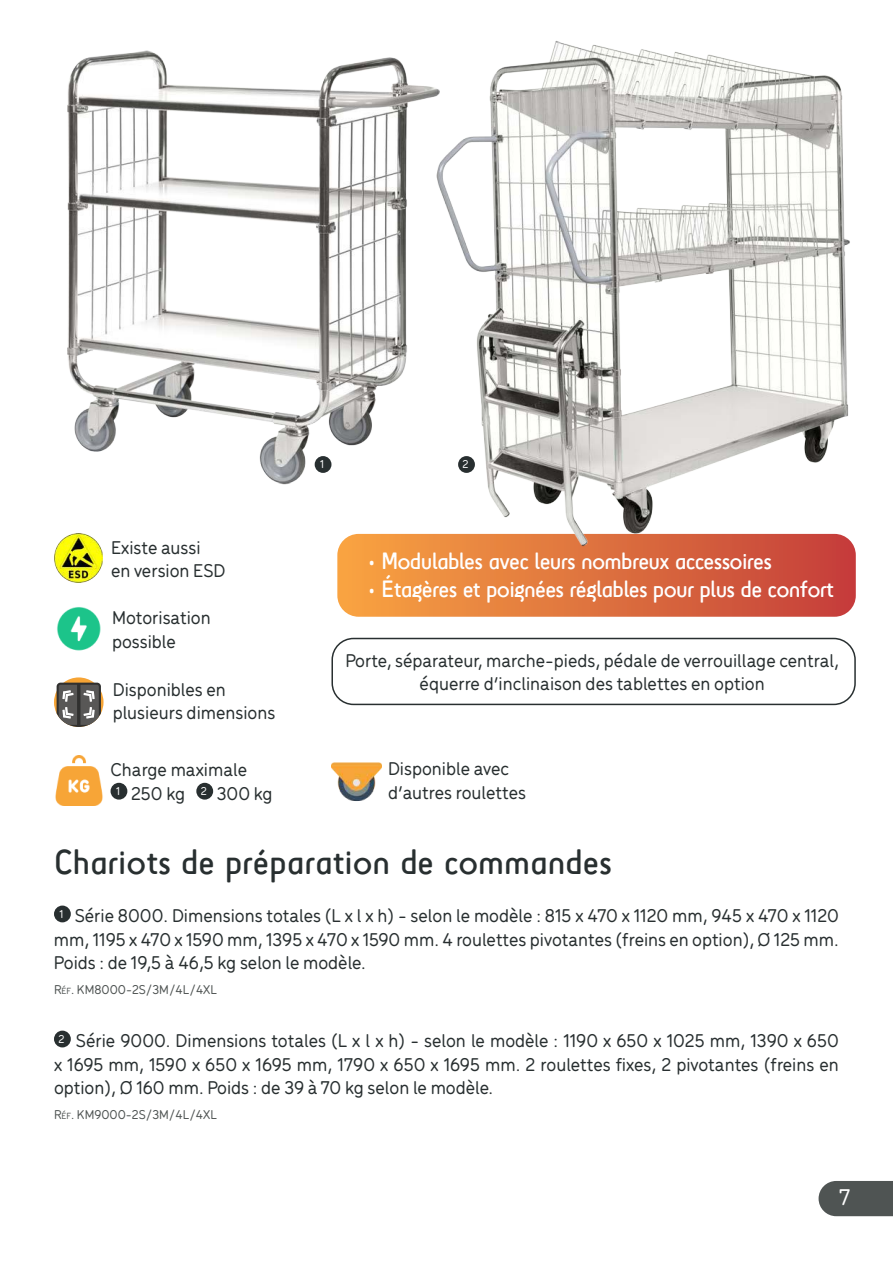
<style>
.page{position:relative;width:893px;height:1263px;background:#fff}
.page>*{position:absolute;margin:0;border:0;box-sizing:border-box;transform-origin:0 0}
.t1{font:36px "Sci Fly Sans";color:#282f30}
.t2{font:24px "Sci Fly Sans";letter-spacing:-.03em;color:#fff}
.t3{font:500 24px "Menco";color:#fff}
.t4{font:500 19.5px/23.4px "Menco";color:#282f30}
.t5{font:500 13.5px "Menco";color:#4f5453}
.t6{font:500 12px "Menco";color:#fff}
.s1{font-size:9.45px}
</style>
<div class="page">
<img style="left:67px;top:50px;width:360px;height:435px">
<div style="left:315px;top:456px;width:16px;height:17px;background:#282f30;border-radius:50%"></div>
<div style="left:54px;top:905px;width:17px;height:17px;background:#282f30;border-radius:50%"></div>
<div style="left:54px;top:1030px;width:17px;height:17px;background:#282f30;border-radius:50%"></div>
<div style="left:337px;top:534px;width:519px;height:83px;background:linear-gradient(to right,#f8a542,#c43e3b);border-radius:21px"></div>
<img style="left:427px;top:41px;width:429px;height:520px">
<div style="left:111px;top:783px;width:16px;height:17px;background:#282f30;border-radius:50%"></div>
<div style="left:196px;top:783px;width:17px;height:17px;background:#282f30;border-radius:50%"></div>
<img style="left:55px;top:756px;width:48px;height:49px">
<img style="left:57px;top:607px;width:44px;height:44px">
<img style="left:331px;top:762px;width:50px;height:39px">
<div style="left:331px;top:638px;width:525px;height:67px;border:2px solid #282f30;border-radius:21px"></div>
<svg style="left:54px;top:677px;width:50px;height:50px"></svg>
<img style="left:54px;top:534px;width:49px;height:48px">
<div style="left:819px;top:1181px;width:74px;height:35px;background:#4f5453"></div>
<p class="t4" style="left:111px;top:534px;width:116px">Existe aussi<br>en version ESD</p>
<p class="t4" style="left:112px;top:605px;width:100px">Motorisation possible</p>
<p class="t6" style="left:320px;top:456px;width:5px">1</p>
<p class="t6" style="left:463px;top:456px;width:8px">2</p>
<p class="t2" style="left:367px;top:547px;width:406px">• Modulables avec leurs nombreux accessoires</p>
<p class="t2" style="left:367px;top:575px;width:468px">• Étagères et poignées réglables pour plus de confort</p>
<p class="t4" style="left:345px;top:647px;width:495px">Porte, séparateur, marche-pieds, pédale de verrouillage central,</p>
<p class="t4" style="left:113px;top:676px;width:115px">Disponibles en</p>
<p class="t4" style="left:420px;top:671px;width:347px">équerre d’inclinaison des tablettes en option</p>
<p class="t4" style="left:113px;top:700px;width:164px">plusieurs dimensions</p>
<p class="t4" style="left:111px;top:757px;width:164px">Charge maximale<br><sup>1</sup> 250 kg <sup>2</sup> 300 kg</p>
<p class="t4" style="left:388px;top:756px;width:139px">Disponible avec d’autres roulettes</p>
<h1 class="t1" style="left:54px;top:841px;width:559px">Chariots de préparation de commandes</h1>
<p class="t4" style="left:54px;top:903px;width:786px;text-align:justify"><sup>1</sup> Série 8000. Dimensions totales (L x l x h) - selon le modèle : 815 x 470 x 1120 mm, 945 x 470 x 1120 mm, 1195 x 470 x 1590 mm, 1395 x 470 x 1590 mm. 4 roulettes pivotantes (freins en option), Ø 125 mm.<br>Poids : de 19,5 à 46,5 kg selon le modèle.</p>
<p class="t5" style="left:54px;top:979px;width:164px">R<span class="s1">éf</span>. KM8000-2S/3M/4L/4XL</p>
<p class="t4" style="left:54px;top:1028px;width:786px;text-align:justify"><sup>2</sup> Série 9000. Dimensions totales (L x l x h) - selon le modèle : 1190 x 650 x 1025 mm, 1390 x 650 x 1695 mm, 1590 x 650 x 1695 mm, 1790 x 650 x 1695 mm. 2 roulettes fixes, 2 pivotantes (freins en option), Ø 160 mm. Poids : de 39 à 70 kg selon le modèle.</p>
<p class="t5" style="left:54px;top:1105px;width:164px">R<span class="s1">éf</span>. KM9000-2S/3M/4L/4XL</p>
<p class="t3" style="left:839px;top:1180px;width:13px">7</p>
</div>
